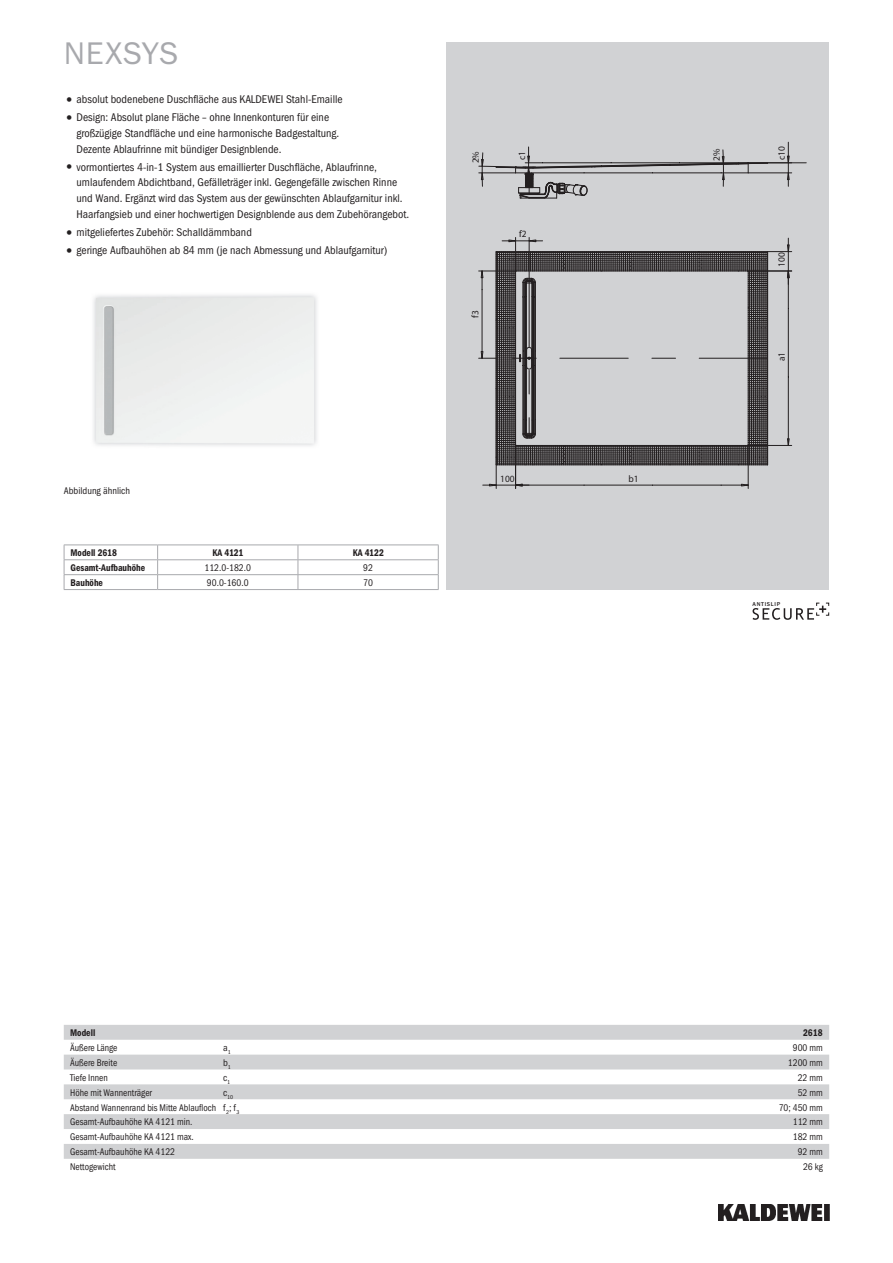
<style>
.page{position:relative;width:893px;height:1263px;background:#fff}
.page>*{position:absolute;margin:0;border:0;box-sizing:border-box;transform-origin:0 0}
.t1{font:31.5px "Franklin Gothic ITC";letter-spacing:.015em;color:#a8a9ad}
.t2{font:11.25px/15.8px "Franklin Gothic Cond ITC";color:#231f20}
.t3{font:9.75px "Franklin Gothic Cond ITC";color:#231f20;scale:.95 1}
.t4{font:600 9.75px "Franklin Gothic Cond ITC";color:#231f20;scale:.95 1}
.t5{font:9.75px "Franklin Gothic Cond ITC";color:#231f20}
.t6{font:9.6px "Myriad Pro";color:#231f20}
.t7{font:500 5.7px "Franklin Gothic LT Com";letter-spacing:.12em;color:#231f20}
.t8{font:5.7px "Franklin Gothic Cond ITC";color:#231f20}
.s1{font-size:15.75px}
</style>
<div class="page">
<img style="left:719px;top:1204px;width:110px;height:16px">
<div style="left:446px;top:43px;width:383px;height:547px;background:#d1d2d4"></div>
<svg style="left:479px;top:237px;width:313px;height:251px"></svg>
<img style="left:93px;top:294px;width:224px;height:152px">
<svg style="left:64px;top:1025px;width:765px;height:134px;fill:#d1d2d4"></svg>
<svg style="left:753px;top:602px;width:76px;height:18px"></svg>
<hr style="left:64px;top:545px;width:94px;height:1px;background:#a8a9ad">
<hr style="left:158px;top:545px;width:140px;height:1px;background:#a8a9ad">
<hr style="left:298px;top:545px;width:141px;height:1px;background:#a8a9ad">
<hr style="left:64px;top:559px;width:94px;height:1px;background:#a8a9ad">
<hr style="left:158px;top:559px;width:140px;height:1px;background:#a8a9ad">
<hr style="left:298px;top:559px;width:141px;height:1px;background:#a8a9ad">
<hr style="left:64px;top:574px;width:94px;height:1px;background:#a8a9ad">
<svg style="left:64px;top:545px;width:1px;height:44px"></svg>
<hr style="left:64px;top:589px;width:94px;height:1px;background:#a8a9ad">
<hr style="left:158px;top:574px;width:140px;height:1px;background:#a8a9ad">
<svg style="left:157px;top:545px;width:1px;height:44px"></svg>
<hr style="left:158px;top:589px;width:140px;height:1px;background:#a8a9ad">
<hr style="left:298px;top:574px;width:141px;height:1px;background:#a8a9ad">
<svg style="left:298px;top:545px;width:1px;height:44px"></svg>
<svg style="left:438px;top:545px;width:1px;height:44px"></svg>
<hr style="left:298px;top:589px;width:141px;height:1px;background:#a8a9ad">
<svg style="left:478px;top:142px;width:328px;height:57px"></svg>
<h1 class="t1" style="left:64px;top:34px;width:116px">NEXSYS</h1>
<p class="t2" style="left:64px;top:92px;width:280px"><span class="s1">•</span> absolut bodenebene Duschfläche aus KALDEWEI Stahl-Emaille</p>
<p class="t2" style="left:77px;top:110px;width:264px;text-indent:-13px"><span class="s1">•</span> Design: Absolut plane Fläche – ohne Innenkonturen für eine großzügige Standfläche und eine harmonische Badgestaltung.<br>Dezente Ablaufrinne mit bündiger Designblende.</p>
<p class="t2" style="left:77px;top:159px;width:334px;text-indent:-13px"><span class="s1">•</span> vormontiertes 4-in-1 System aus emaillierter Duschfläche, Ablaufrinne, umlaufendem Abdichtband, Gefälleträger inkl. Gegengefälle zwischen Rinne und Wand. Ergänzt wird das System aus der gewünschten Ablaufgarnitur inkl.<br>Haarfangsieb und einer hochwertigen Designblende aus dem Zubehörangebot.</p>
<p class="t2" style="left:64px;top:224px;width:190px"><span class="s1">•</span> mitgeliefertes Zubehör: Schalldämmband</p>
<p class="t2" style="left:64px;top:242px;width:325px"><span class="s1">•</span> geringe Aufbauhöhen ab 84 mm (je nach Abmessung und Ablaufgarnitur)</p>
<p class="t5" style="left:64px;top:485px;width:68px">Abbildung ähnlich</p>
<p class="t4" style="left:70px;top:547px;width:51px">Modell 2618</p>
<p class="t4" style="left:213px;top:547px;width:34px">KA 4121</p>
<p class="t4" style="left:353px;top:547px;width:34px">KA 4122</p>
<p class="t4" style="left:70px;top:562px;width:80px">Gesamt-Aufbauhöhe</p>
<p class="t3" style="left:204px;top:562px;width:51px">112.0-182.0</p>
<p class="t3" style="left:363px;top:562px;width:12px">92</p>
<p class="t4" style="left:70px;top:577px;width:36px">Bauhöhe</p>
<p class="t3" style="left:207px;top:577px;width:45px">90.0-160.0</p>
<p class="t3" style="left:363px;top:577px;width:12px">70</p>
<p class="t6" style="left:469px;top:318px;width:9px;rotate:-90deg">f3</p>
<p class="t6" style="left:516px;top:160px;width:11px;rotate:-90deg">c1</p>
<p class="t6" style="left:519px;top:228px;width:9px">f2</p>
<p class="t6" style="left:500px;top:473px;width:16px">100</p>
<p class="t6" style="left:629px;top:473px;width:12px">b1</p>
<p class="t6" style="left:776px;top:160px;width:15px;rotate:-90deg">c10</p>
<p class="t6" style="left:776px;top:267px;width:16px;rotate:-90deg">100</p>
<p class="t6" style="left:776px;top:361px;width:11px;rotate:-90deg">a1</p>
<p class="t7" style="left:753px;top:601px;width:29px">ANTISLIP</p>
<p class="t4" style="left:70px;top:1027px;width:28px">Modell</p>
<p class="t4" style="left:803px;top:1027px;width:22px">2618</p>
<p class="t3" style="left:70px;top:1042px;width:51px">Äußere Länge</p>
<p class="t5" style="left:223px;top:1042px;width:9px">a<sub>1</sub></p>
<p class="t3" style="left:793px;top:1042px;width:33px">900 mm</p>
<p class="t3" style="left:70px;top:1057px;width:51px">Äußere Breite</p>
<p class="t5" style="left:223px;top:1057px;width:9px">b<sub>1</sub></p>
<p class="t3" style="left:788px;top:1057px;width:38px">1200 mm</p>
<p class="t3" style="left:70px;top:1072px;width:41px">Tiefe Innen</p>
<p class="t5" style="left:223px;top:1072px;width:8px">c<sub>1</sub></p>
<p class="t3" style="left:798px;top:1072px;width:28px">22 mm</p>
<p class="t3" style="left:70px;top:1087px;width:88px">Höhe mit Wannenträger</p>
<p class="t8" style="left:223px;top:1094px;width:11px"><sup>c</sup>10</p>
<p class="t3" style="left:798px;top:1087px;width:28px">52 mm</p>
<p class="t3" style="left:70px;top:1101px;width:180px">Abstand Wannenrand bis Mitte Ablaufloch f<sub>2</sub>; f<sub>3</sub></p>
<p class="t3" style="left:779px;top:1101px;width:48px">70; 450 mm</p>
<p class="t3" style="left:70px;top:1116px;width:130px">Gesamt-Aufbauhöhe KA 4121 min.</p>
<p class="t3" style="left:793px;top:1116px;width:33px">112 mm</p>
<p class="t3" style="left:70px;top:1131px;width:132px">Gesamt-Aufbauhöhe KA 4121 max.</p>
<p class="t3" style="left:793px;top:1131px;width:33px">182 mm</p>
<p class="t3" style="left:70px;top:1146px;width:112px">Gesamt-Aufbauhöhe KA 4122</p>
<p class="t3" style="left:798px;top:1146px;width:28px">92 mm</p>
<p class="t3" style="left:70px;top:1161px;width:49px">Nettogewicht</p>
<p class="t3" style="left:803px;top:1161px;width:22px">26 kg</p>
</div>
